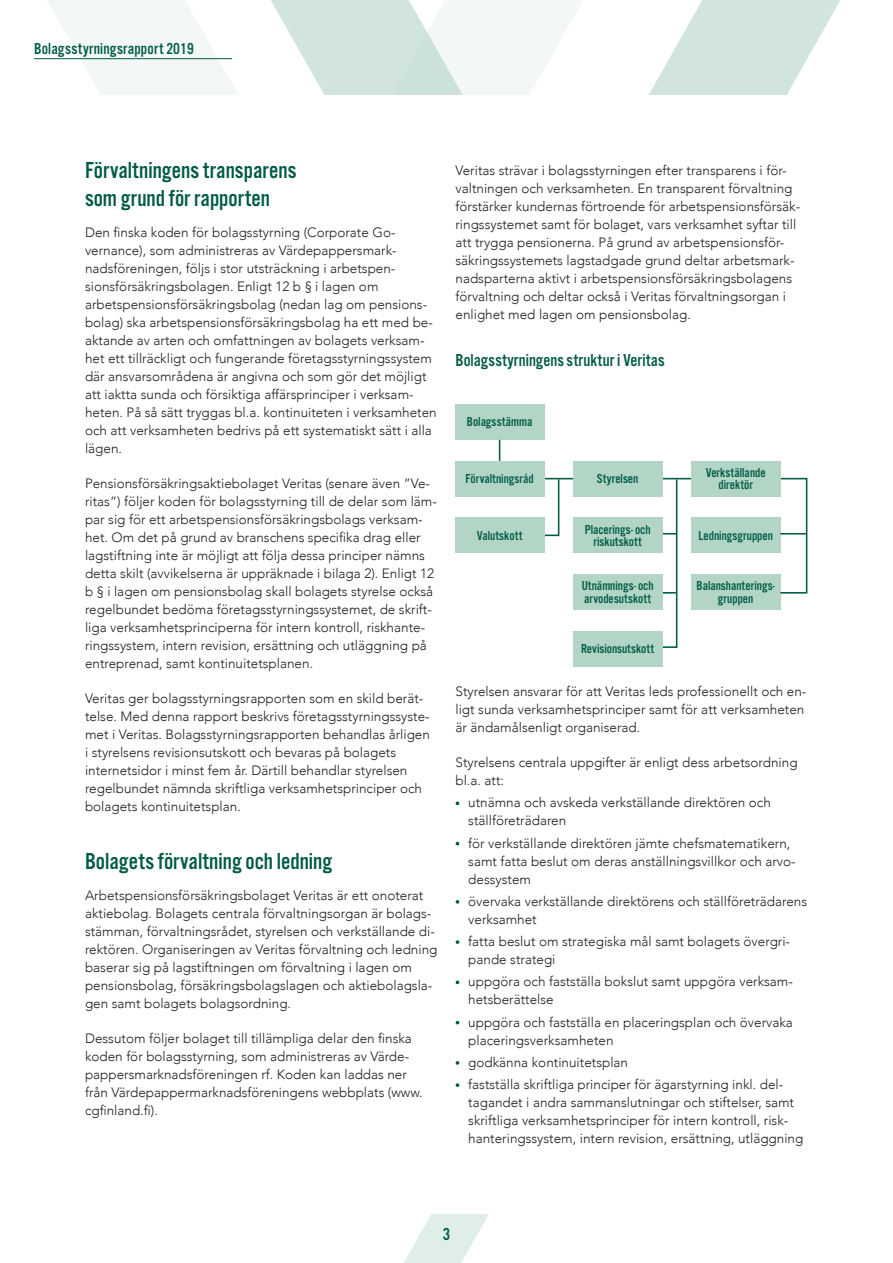
<style>
.page{position:relative;width:893px;height:1263px;background:#fff}
.page>*{position:absolute;margin:0;border:0;box-sizing:border-box;transform-origin:0 0}
.otsikko_1_sve{font:24px/28.5px "Alternate Got No 3 D";color:#005b46}
.otsikko_2_sve{font:18px "Alternate Got No 3 D";color:#005b46}
.t1{font:16.5px "Alternate Got No 3 D";letter-spacing:.01em;color:#005b46}
.leipis_sve{font:300 13.5px/18px "Avenir";color:#231f20}
.kaavio{font:13.5px/12.6px "Alternate Got No 3 D";color:#005b46;text-align:center}
.s1{font-weight:800;color:#005b46}
</style>
<div class="page">
<svg style="left:34px;top:1px;width:806px;height:93px"></svg>
<hr style="left:34px;top:58px;width:198px;height:1px;background:#005b46">
<svg style="left:404px;top:1214px;width:85px;height:49px"></svg>
<hr style="left:533px;top:534px;width:26px;height:2px;background:#005b46">
<hr style="left:650px;top:592px;width:26px;height:2px;background:#005b46">
<svg style="left:662px;top:533px;width:14px;height:1px"></svg>
<hr style="left:651px;top:646px;width:26px;height:2px;background:#005b46">
<hr style="left:500px;top:478px;width:307px;height:1px;background:#005b46">
<div style="left:455px;top:404px;width:89px;height:36px;background:#b3d5c6"></div>
<div style="left:455px;top:461px;width:89px;height:35px;background:#b3d5c6"></div>
<div style="left:573px;top:461px;width:89px;height:35px;background:#b3d5c6"></div>
<div style="left:691px;top:461px;width:89px;height:35px;background:#b3d5c6"></div>
<div style="left:573px;top:517px;width:89px;height:36px;background:#b3d5c6"></div>
<div style="left:573px;top:574px;width:89px;height:36px;background:#b3d5c6"></div>
<div style="left:573px;top:631px;width:89px;height:35px;background:#b3d5c6"></div>
<div style="left:691px;top:517px;width:89px;height:36px;background:#b3d5c6"></div>
<div style="left:691px;top:574px;width:89px;height:36px;background:#b3d5c6"></div>
<div style="left:455px;top:517px;width:89px;height:36px;background:#b3d5c6"></div>
<svg style="left:499px;top:440px;width:1px;height:21px"></svg>
<hr style="left:558px;top:479px;width:1px;height:57px;background:#005b46">
<hr style="left:676px;top:479px;width:1px;height:169px;background:#005b46">
<hr style="left:806px;top:478px;width:1px;height:116px;background:#005b46">
<hr style="left:780px;top:592px;width:26px;height:2px;background:#005b46">
<svg style="left:780px;top:533px;width:26px;height:1px"></svg>
<p class="t1" style="left:34px;top:40px;width:161px">Bolagsstyrningsrapport 2019</p>
<p class="otsikko_1_sve" style="left:85px;top:156px;width:213px">Förvaltningens transparens som grund för rapporten</p>
<p class="leipis_sve" style="left:85px;top:223px;width:353px">Den finska koden för bolagsstyrning (Corporate Go&shy;vernance), som administreras av Värdepappersmark&shy;nadsföreningen, följs i stor utsträckning i arbetspen&shy;sionsförsäkringsbolagen. Enligt 12 b § i lagen om arbetspensionsförsäkringsbolag (nedan lag om pensions&shy;bolag) ska arbetspensionsförsäkringsbolag ha ett med be&shy;aktande av arten och omfattningen av bolagets verksam&shy;het ett tillräckligt och fungerande företagsstyrningssystem där ansvarsområdena är angivna och som gör det möjligt att iaktta sunda och försiktiga affärsprinciper i verksam&shy;heten. På så sätt tryggas bl.a. kontinuiteten i verksamheten och att verksamheten bedrivs på ett systematiskt sätt i alla lägen.</p>
<p class="leipis_sve" style="left:85px;top:474px;width:353px">Pensionsförsäkringsaktiebolaget Veritas (senare även ”Ve&shy;ritas”) följer koden för bolagsstyrning till de delar som läm&shy;par sig för ett arbetspensionsförsäkringsbolags verksam&shy;het. Om det på grund av branschens specifika drag eller lagstiftning inte är möjligt att följa dessa principer nämns detta skilt (avvikelserna är uppräknade i bilaga 2). Enligt 12 b § i lagen om pensionsbolag skall bolagets styrelse också regelbundet bedöma företagsstyrningssystemet, de skrift&shy;liga verksamhetsprinciperna för intern kontroll, riskhante&shy;ringssystem, intern revision, ersättning och utläggning på entreprenad, samt kontinuitetsplanen.</p>
<p class="leipis_sve" style="left:85px;top:689px;width:346px">Veritas ger bolagsstyrningsrapporten som en skild berät&shy;telse. Med denna rapport beskrivs företagsstyrningssyste&shy;met i Veritas. Bolagsstyrningsrapporten behandlas årligen i styrelsens revisionsutskott och bevaras på bolagets internetsidor i minst fem år. Därtill behandlar styrelsen regelbundet nämnda skriftliga verksamhetsprinciper och bolagets kontinuitetsplan.</p>
<p class="otsikko_1_sve" style="left:85px;top:848px;width:249px">Bolagets förvaltning och ledning</p>
<p class="leipis_sve" style="left:85px;top:886px;width:354px">Arbetspensionsförsäkringsbolaget Veritas är ett onoterat aktiebolag. Bolagets centrala förvaltningsorgan är bolags&shy;stämman, förvaltningsrådet, styrelsen och verkställande di&shy;rektören. Organiseringen av Veritas förvaltning och ledning baserar sig på lagstiftningen om förvaltning i lagen om pensionsbolag, försäkringsbolagslagen och aktiebolagsla&shy;gen samt bolagets bolagsordning.</p>
<p class="leipis_sve" style="left:85px;top:1029px;width:339px">Dessutom följer bolaget till tillämpliga delar den finska koden för bolagsstyrning, som administreras av Värde&shy;pappersmarknadsföreningen rf. Koden kan laddas ner från Värdepappermarknadsföreningens webbplats (www. cgfinland.fi).</p>
<p class="leipis_sve" style="left:455px;top:161px;width:346px">Veritas strävar i bolagsstyrningen efter transparens i för&shy;valtningen och verksamheten. En transparent förvaltning förstärker kundernas förtroende för arbetspensionsförsäk&shy;ringssystemet samt för bolaget, vars verksamhet syftar till att trygga pensionerna. På grund av arbetspensionsför&shy;säkringssystemets lagstadgade grund deltar arbetsmark&shy;nadsparterna aktivt i arbetspensionsförsäkringsbolagens förvaltning och deltar också i Veritas förvaltningsorgan i enlighet med lagen om pensionsbolag.</p>
<p class="otsikko_2_sve" style="left:455px;top:350px;width:211px">Bolagsstyrningens struktur i Veritas</p>
<p class="kaavio" style="left:467px;top:416px;width:67px">Bolagsstämma</p>
<p class="kaavio" style="left:466px;top:473px;width:70px">Förvaltningsråd</p>
<p class="kaavio" style="left:597px;top:473px;width:43px">Styrelsen</p>
<p class="kaavio" style="left:706px;top:466px;width:61px">Verkställande direktör</p>
<p class="kaavio" style="left:585px;top:523px;width:67px">Placerings- och riskutskott</p>
<p class="kaavio" style="left:582px;top:580px;width:73px;text-align:left">Utnämnings- och arvodesutskott</p>
<p class="kaavio" style="left:477px;top:529px;width:47px">Valutskott</p>
<p class="kaavio" style="left:698px;top:529px;width:76px">Ledningsgruppen</p>
<p class="kaavio" style="left:696px;top:580px;width:80px">Balanshanterings&shy;gruppen</p>
<p class="kaavio" style="left:581px;top:643px;width:75px">Revisionsutskott</p>
<p class="leipis_sve" style="left:455px;top:682px;width:352px">Styrelsen ansvarar för att Veritas leds professionellt och en&shy;ligt sunda verksamhetsprinciper samt för att verksamheten är ändamålsenligt organiserad.</p>
<p class="leipis_sve" style="left:455px;top:753px;width:344px">Styrelsens centrala uppgifter är enligt dess arbetsordning bl.a. att:</p>
<p class="leipis_sve" style="left:468px;top:794px;width:304px;text-indent:-13px"><span class="s1">·</span> utnämna och avskeda verkställande direktören och ställföreträdaren</p>
<p class="leipis_sve" style="left:468px;top:834px;width:329px;text-indent:-13px"><span class="s1">·</span> för verkställande direktören jämte chefsmatematikern, samt fatta beslut om deras anställningsvillkor och arvo&shy;dessystem</p>
<p class="leipis_sve" style="left:468px;top:892px;width:340px;text-indent:-13px"><span class="s1">·</span> övervaka verkställande direktörens och ställföreträdarens verksamhet</p>
<p class="leipis_sve" style="left:468px;top:932px;width:323px;text-indent:-13px"><span class="s1">·</span> fatta beslut om strategiska mål samt bolagets övergri&shy;pande strategi</p>
<p class="leipis_sve" style="left:468px;top:973px;width:326px;text-indent:-13px"><span class="s1">·</span> uppgöra och fastställa bokslut samt uppgöra verksam&shy;hetsberättelse</p>
<p class="leipis_sve" style="left:468px;top:1013px;width:326px;text-indent:-13px"><span class="s1">·</span> uppgöra och fastställa en placeringsplan och övervaka placeringsverksamheten</p>
<p class="leipis_sve" style="left:455px;top:1053px;width:174px"><span class="s1">·</span> godkänna kontinuitetsplan</p>
<p class="leipis_sve" style="left:468px;top:1075px;width:337px;text-indent:-13px"><span class="s1">·</span> fastställa skriftliga principer för ägarstyrning inkl. del&shy;tagandet i andra sammanslutningar och stiftelser, samt skriftliga verksamhetsprinciper för intern kontroll, risk&shy;hanteringssystem, intern revision, ersättning, utläggning</p>
<h2 class="otsikko_2_sve" style="left:443px;top:1224px;width:9px">3</h2>
</div>
